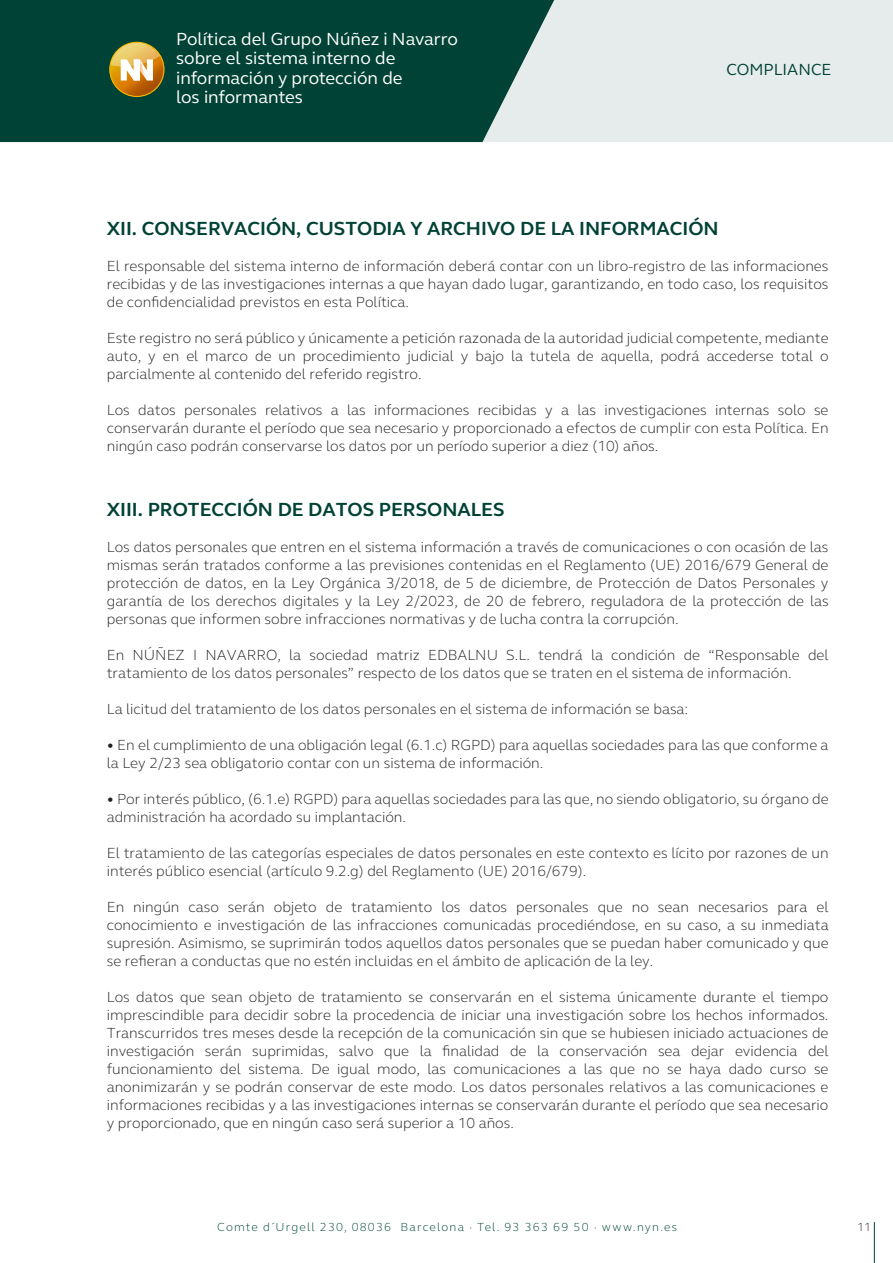
<style>
.page{position:relative;width:893px;height:1263px;background:#fff}
.page>*{position:absolute;margin:0;border:0;box-sizing:border-box;transform-origin:0 0}
.t1{font:700 19.5px "FS Elliot Pro";color:#004235}
.t2{font:18px/19.5px "FS Elliot Pro";color:#fff}
.t3{font:16.5px "FS Elliot Pro";color:#004235}
.t4{font:300 15px/18px "FS Elliot Pro";color:#231f20;text-align:justify}
.t5{font:300 12px "FS Elliot Pro";letter-spacing:.1em;color:#004235}
.t6{font:300 12px "FS Elliot Pro";color:#231f20}
</style>
<div class="page">
<div style="left:0;top:0;width:893px;height:142px;background:#e6eceb"></div>
<div style="left:0;top:0;width:554px;height:142px;background:#004235"></div>
<svg style="left:109px;top:42px;width:56px;height:55px;background:#af954f"></svg>
<hr style="left:874px;top:1222px;width:1px;height:41px;background:#004235">
<p class="t2" style="left:176px;top:28px;width:283px">Política del Grupo Núñez i Navarro sobre el sistema interno de información y protección de<br>los informantes</p>
<p class="t3" style="left:726px;top:58px;width:107px">COMPLIANCE</p>
<h1 class="t1" style="left:107px;top:216px;width:613px">XII. CONSERVACIÓN, CUSTODIA Y ARCHIVO DE LA INFORMACIÓN</h1>
<p class="t4" style="left:107px;top:257px;width:723px">El responsable del sistema interno de información deberá contar con un libro-registro de las informaciones recibidas y de las investigaciones internas a que hayan dado lugar, garantizando, en todo caso, los requisitos de confidencialidad previstos en esta Política.</p>
<p class="t4" style="left:107px;top:329px;width:723px">Este registro no será público y únicamente a petición razonada de la autoridad judicial competente, mediante auto, y en el marco de un procedimiento judicial y bajo la tutela de aquella, podrá accederse total o parcialmente al contenido del referido registro.</p>
<p class="t4" style="left:107px;top:401px;width:723px">Los datos personales relativos a las informaciones recibidas y a las investigaciones internas solo se conservarán durante el período que sea necesario y proporcionado a efectos de cumplir con esta Política. En ningún caso podrán conservarse los datos por un período superior a diez (10) años.</p>
<h1 class="t1" style="left:107px;top:497px;width:399px">XIII. PROTECCIÓN DE DATOS PERSONALES</h1>
<p class="t4" style="left:107px;top:538px;width:723px">Los datos personales que entren en el sistema información a través de comunicaciones o con ocasión de las mismas serán tratados conforme a las previsiones contenidas en el Reglamento (UE) 2016/679 General de protección de datos, en la Ley Orgánica 3/2018, de 5 de diciembre, de Protección de Datos Personales y garantía de los derechos digitales y la Ley 2/2023, de 20 de febrero, reguladora de la protección de las personas que informen sobre infracciones normativas y de lucha contra la corrupción.</p>
<p class="t4" style="left:107px;top:646px;width:723px">En NÚÑEZ I NAVARRO, la sociedad matriz EDBALNU S.L. tendrá la condición de “Responsable del tratamiento de los datos personales” respecto de los datos que se traten en el sistema de información.</p>
<p class="t4" style="left:107px;top:700px;width:583px">La licitud del tratamiento de los datos personales en el sistema de información se basa:</p>
<p class="t4" style="left:107px;top:736px;width:723px">• En el cumplimiento de una obligación legal (6.1.c) RGPD) para aquellas sociedades para las que conforme a la Ley 2/23 sea obligatorio contar con un sistema de información.</p>
<p class="t4" style="left:107px;top:790px;width:723px">• Por interés público, (6.1.e) RGPD) para aquellas sociedades para las que, no siendo obligatorio, su órgano de administración ha acordado su implantación.</p>
<p class="t4" style="left:107px;top:844px;width:723px">El tratamiento de las categorías especiales de datos personales en este contexto es lícito por razones de un interés público esencial (artículo 9.2.g) del Reglamento (UE) 2016/679).</p>
<p class="t4" style="left:107px;top:898px;width:723px">En ningún caso serán objeto de tratamiento los datos personales que no sean necesarios para el conocimiento e investigación de las infracciones comunicadas procediéndose, en su caso, a su inmediata supresión. Asimismo, se suprimirán todos aquellos datos personales que se puedan haber comunicado y que se refieran a conductas que no estén incluidas en el ámbito de aplicación de la ley.</p>
<p class="t4" style="left:107px;top:988px;width:723px">Los datos que sean objeto de tratamiento se conservarán en el sistema únicamente durante el tiempo imprescindible para decidir sobre la procedencia de iniciar una investigación sobre los hechos informados.<br>Transcurridos tres meses desde la recepción de la comunicación sin que se hubiesen iniciado actuaciones de investigación serán suprimidas, salvo que la finalidad de la conservación sea dejar evidencia del funcionamiento del sistema. De igual modo, las comunicaciones a las que no se haya dado curso se anonimizarán y se podrán conservar de este modo. Los datos personales relativos a las comunicaciones e informaciones recibidas y a las investigaciones internas se conservarán durante el período que sea necesario y proporcionado, que en ningún caso será superior a 10 años.</p>
<p class="t5" style="left:217px;top:1219px;width:461px">Comte d´Urgell 230, 08036 Barcelona · Tel. 93 363 69 50 · www.nyn.es</p>
<p class="t6" style="left:857px;top:1219px;width:15px">11</p>
</div>
